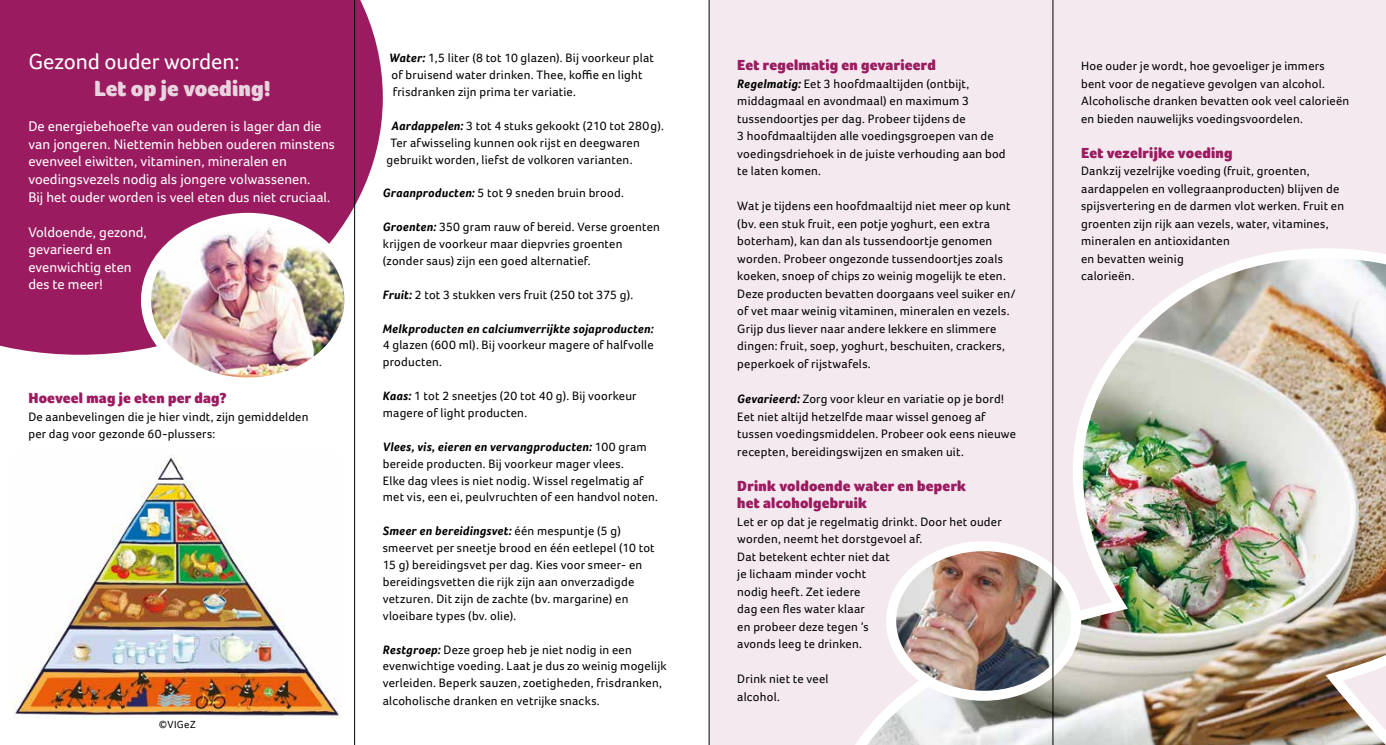
<style>
.page{position:relative;width:1386px;height:745px;background:#fff}
.page>*{position:absolute;margin:0;border:0;box-sizing:border-box;transform-origin:0 0}
.t1{font:22.5px "Foco";letter-spacing:-.005em;color:#fff}
.t2{font:900 22.5px "Foco";letter-spacing:.005em;color:#e8d3de}
.t3{font:900 15px/17.5px "Foco";letter-spacing:.015em;color:#9b1b60}
.t4{font:14.38px/17.5px "Foco";color:#fff}
.t5{font:12.5px/17.5px "Foco";letter-spacing:.015em;color:#000}
.t6{font:italic 700 12.5px "Foco";letter-spacing:.02em;color:#000}
.t7{font:10.62px "Foco";letter-spacing:.04em;color:#000}
.s1{font-weight:700;font-style:italic}
</style>
<div class="page">
<div style="left:0;top:0;width:383px;height:354px;background:#9b1b60"></div>
<div style="left:709px;top:0;width:343px;height:744px;background:#f4e9ef"></div>
<div style="left:1052px;top:0;width:333px;height:744px;background:#f4e9ef"></div>
<img style="left:146px;top:218px;width:203px;height:158px">
<div style="left:141px;top:213px;width:213px;height:174px;border:10px solid #fff;border-radius:50%"></div>
<img style="left:13px;top:454px;width:327px;height:264px">
<img style="left:856px;top:243px;width:529px;height:501px">
<img style="left:891px;top:545px;width:185px;height:150px">
<div style="left:886px;top:540px;width:195px;height:160px;border:10px solid #fff;border-radius:50%"></div>
<hr style="left:354px;top:0;width:1px;height:744px;background:#000">
<hr style="left:709px;top:0;width:1px;height:744px;background:#000">
<hr style="left:1052px;top:0;width:1px;height:744px;background:#000">
<h1 class="t1" style="left:28px;top:49px;width:212px">Gezond ouder worden:</h1>
<h1 class="t2" style="left:94px;top:76px;width:178px">Let op je voeding!</h1>
<p class="t4" style="left:28px;top:118px;width:308px">De energiebehoefte van ouderen is lager dan die van jongeren. Niettemin hebben ouderen minstens evenveel eiwitten, vitaminen, mineralen en voedingsvezels nodig als jongere volwassenen.<br>Bij het ouder worden is veel eten dus niet cruciaal.</p>
<p class="t4" style="left:28px;top:223px;width:120px">Voldoende, gezond, gevarieerd en evenwichtig eten des te meer!</p>
<p class="t3" style="left:28px;top:389px;width:200px">Hoeveel mag je eten per dag?</p>
<p class="t5" style="left:28px;top:407px;width:282px">De aanbevelingen die je hier vindt, zijn gemiddelden per dag voor gezonde 60-plussers:</p>
<p class="t7" style="left:159px;top:717px;width:38px">©VIGeZ</p>
<p class="t5" style="left:389px;top:49px;width:266px;line-height:16.9px"><span class="s1">Water:</span> 1,5 liter (8 tot 10 glazen). Bij voorkeur plat of bruisend water drinken. Thee, koffie en light frisdranken zijn prima ter variatie.</p>
<p class="t5" style="left:391px;top:117px;width:274px"><span class="s1">Aardappelen:</span> 3 tot 4 stuks gekookt (210 tot 280g).</p>
<p class="t5" style="left:390px;top:133px;width:251px">Ter afwisseling kunnen ook rijst en deegwaren</p>
<p class="t5" style="left:386px;top:150px;width:247px">gebruikt worden, liefst de volkoren varianten.</p>
<p class="t5" style="left:383px;top:184px;width:243px"><span class="s1">Graanproducten:</span> 5 tot 9 sneden bruin brood.</p>
<p class="t5" style="left:383px;top:218px;width:279px;line-height:16.9px"><span class="s1">Groenten:</span> 350 gram rauw of bereid. Verse groenten krijgen de voorkeur maar diepvries groenten (zonder saus) zijn een goed alternatief.</p>
<p class="t5" style="left:383px;top:285px;width:252px"><span class="s1">Fruit:</span> 2 tot 3 stukken vers fruit (250 tot 375 g).</p>
<p class="t6" style="left:383px;top:321px;width:272px">Melkproducten en calciumverrijkte sojaproducten:</p>
<p class="t5" style="left:383px;top:336px;width:272px;line-height:16.9px">4 glazen (600 ml). Bij voorkeur magere of halfvolle producten.</p>
<p class="t5" style="left:383px;top:387px;width:255px;line-height:16.9px"><span class="s1">Kaas:</span> 1 tot 2 sneetjes (20 tot 40 g). Bij voorkeur magere of light producten.</p>
<p class="t5" style="left:383px;top:437px;width:277px;line-height:16.9px"><span class="s1">Vlees, vis, eieren en vervangproducten:</span> 100 gram bereide producten. Bij voorkeur mager vlees.<br>Elke dag vlees is niet nodig. Wissel regelmatig af met vis, een ei, peulvruchten of een handvol noten.</p>
<p class="t5" style="left:383px;top:522px;width:273px;line-height:16.9px"><span class="s1">Smeer en bereidingsvet:</span> één mespuntje (5 g) smeervet per sneetje brood en één eetlepel (10 tot 15 g) bereidingsvet per dag. Kies voor smeer- en bereidingsvetten die rijk zijn aan onverzadigde vetzuren. Dit zijn de zachte (bv. margarine) en vloeibare types (bv. olie).</p>
<p class="t5" style="left:383px;top:640px;width:285px;line-height:17.1px"><span class="s1">Restgroep:</span> Deze groep heb je niet nodig in een evenwichtige voeding. Laat je dus zo weinig mogelijk verleiden. Beperk sauzen, zoetigheden, frisdranken, alcoholische dranken en vetrijke snacks.</p>
<p class="t3" style="left:737px;top:56px;width:200px">Eet regelmatig en gevarieerd</p>
<p class="t5" style="left:737px;top:74px;width:270px"><span class="s1">Regelmatig:</span> Eet 3 hoofdmaaltijden (ontbijt, middagmaal en avondmaal) en maximum 3 tussendoortjes per dag. Probeer tijdens de<br>3 hoofdmaaltijden alle voedingsgroepen van de voedingsdriehoek in de juiste verhouding aan bod te laten komen.</p>
<p class="t5" style="left:737px;top:197px;width:280px">Wat je tijdens een hoofdmaaltijd niet meer op kunt (bv. een stuk fruit, een potje yoghurt, een extra boterham), kan dan als tussendoortje genomen worden. Probeer ongezonde tussendoortjes zoals koeken, snoep of chips zo weinig mogelijk te eten.<br>Deze producten bevatten doorgaans veel suiker en/ of vet maar weinig vitaminen, mineralen en vezels.<br>Grijp dus liever naar andere lekkere en slimmere dingen: fruit, soep, yoghurt, beschuiten, crackers, peperkoek of rijstwafels.</p>
<p class="t5" style="left:737px;top:389px;width:280px"><span class="s1">Gevarieerd:</span> Zorg voor kleur en variatie op je bord!<br>Eet niet altijd hetzelfde maar wissel genoeg af tussen voedingsmiddelen. Probeer ook eens nieuwe recepten, bereidingswijzen en smaken uit.</p>
<p class="t3" style="left:737px;top:476px;width:230px">Drink voldoende water en beperk het alcoholgebruik</p>
<p class="t5" style="left:737px;top:512px;width:266px">Let er op dat je regelmatig drinkt. Door het ouder worden, neemt het dorstgevoel af.<br>Dat betekent echter niet dat<br>je lichaam minder vocht<br>nodig heeft. Zet iedere<br>dag een fles water klaar<br>en probeer deze tegen ’s<br>avonds leeg te drinken.</p>
<p class="t5" style="left:737px;top:669px;width:93px">Drink niet te veel alcohol.</p>
<p class="t5" style="left:1081px;top:57px;width:270px">Hoe ouder je wordt, hoe gevoeliger je immers bent voor de negatieve gevolgen van alcohol.<br>Alcoholische dranken bevatten ook veel calorieën en bieden nauwelijks voedingsvoordelen.</p>
<p class="t3" style="left:1081px;top:144px;width:153px">Eet vezelrijke voeding</p>
<p class="t5" style="left:1081px;top:162px;width:265px">Dankzij vezelrijke voeding (fruit, groenten, aardappelen en vollegraanproducten) blijven de spijsvertering en de darmen vlot werken. Fruit en groenten zijn rijk aan vezels, water, vitamines, mineralen en antioxidanten<br>en bevatten weinig<br>calorieën.</p>
</div>
